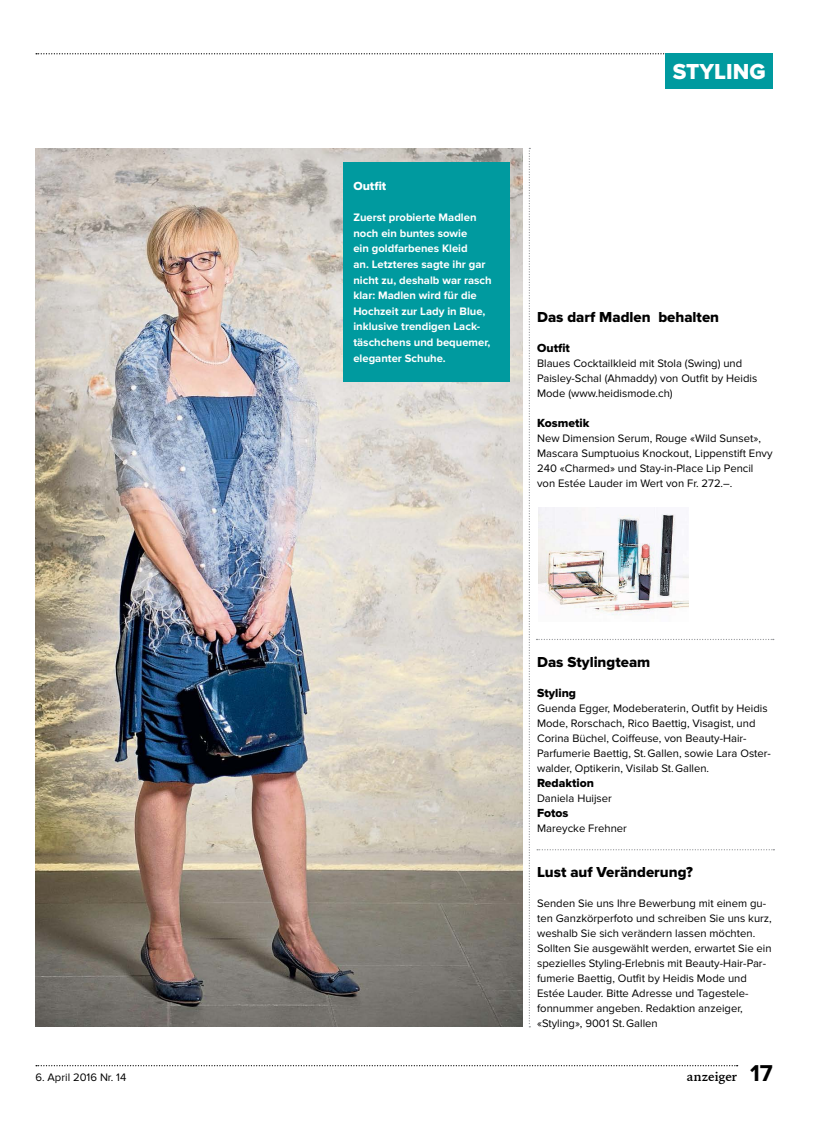
<style>
.page{position:relative;width:833px;height:1134px;background:#fff}
.page>*{position:absolute;margin:0;border:0;box-sizing:border-box;transform-origin:0 0}
.t1{font:22.5px "Proxima Nova Extrabld";color:#fff}
.t2{font:15px "Proxima Nova Extrabld";color:#000}
.t3{font:700 12.5px "Iowan Old Style BT Pro";color:#000}
.t4{font:12.25px "Proxima Nova Extrabld";color:#000}
.t5{font:12.25px "Proxima Nova Extrabld";color:#fff}
.t6{font:11.25px/15px "Proxima Nova";color:#000}
.t7{font:700 11.25px/15.6px "Proxima Nova";color:#fff}
.s1{font-family:"Proxima Nova";font-size:23.75px}
</style>
<div class="page">
<svg style="left:36px;top:53px;width:629px;height:1px"></svg>
<svg style="left:36px;top:1065px;width:701px;height:1px"></svg>
<div style="left:665px;top:53px;width:107px;height:36px;background:#009a9f"></div>
<img style="left:35px;top:148px;width:487px;height:879px">
<div style="left:343px;top:162px;width:166px;height:220px;background:#009a9f"></div>
<img style="left:538px;top:507px;width:151px;height:108px">
<svg style="left:536px;top:639px;width:238px;height:1px"></svg>
<svg style="left:537px;top:849px;width:237px;height:1px"></svg>
<svg style="left:529px;top:148px;width:1px;height:879px"></svg>
<p class="t5" style="left:353px;top:179px;width:34px">Outfit</p>
<p class="t7" style="left:353px;top:210px;width:140px">Zuerst probierte Madlen noch ein buntes sowie<br>ein goldfarbenes Kleid<br>an. Letzteres sagte ihr gar nicht zu, deshalb war rasch klar: Madlen wird für die<br>Hochzeit zur Lady in Blue, inklusive trendigen Lack&shy;täschchens und bequemer, eleganter Schuhe.</p>
<h1 class="t1" style="left:672px;top:59px;width:94px">STYLING</h1>
<h2 class="t2" style="left:537px;top:308px;width:183px">Das darf Madlen behalten</h2>
<p class="t4" style="left:537px;top:341px;width:34px">Outfit</p>
<p class="t6" style="left:537px;top:356px;width:222px">Blaues Cocktailkleid mit Stola (Swing) und<br>Paisley-Schal (Ahmaddy) von Outfit by Heidis<br>Mode (www.heidismode.ch)</p>
<p class="t4" style="left:537px;top:416px;width:54px">Kosmetik</p>
<p class="t6" style="left:537px;top:431px;width:237px">New Dimension Serum, Rouge «Wild Sunset», Mascara Sumptuoius Knockout, Lippenstift Envy 240 «Charmed» und Stay-in-Place Lip Pencil von Estée Lauder im Wert von Fr. 272.–.</p>
<h2 class="t2" style="left:537px;top:653px;width:115px">Das Stylingteam</h2>
<p class="t4" style="left:537px;top:686px;width:41px">Styling</p>
<p class="t6" style="left:537px;top:701px;width:235px">Guenda Egger, Modeberaterin, Outfit by Heidis Mode, Rorschach, Rico Baettig, Visagist, und Corina Büchel, Coiffeuse, von Beauty-Hair-Parfumerie Baettig, St. Gallen, sowie Lara Oster&shy;walder, Optikerin, Visilab St. Gallen.</p>
<p class="t4" style="left:537px;top:776px;width:58px">Redaktion</p>
<p class="t6" style="left:537px;top:791px;width:76px">Daniela Huijser</p>
<p class="t4" style="left:537px;top:806px;width:33px">Fotos</p>
<p class="t6" style="left:537px;top:821px;width:91px">Mareycke Frehner</p>
<h2 class="t2" style="left:537px;top:863px;width:157px">Lust auf Veränderung?</h2>
<p class="t6" style="left:537px;top:896px;width:236px">Senden Sie uns Ihre Bewerbung mit einem gu&shy;ten Ganzkörperfoto und schreiben Sie uns kurz, weshalb Sie sich verändern lassen möchten.<br>Sollten Sie ausgewählt werden, erwartet Sie ein spezielles Styling-Erlebnis mit Beauty-Hair-Par&shy;fumerie Baettig, Outfit by Heidis Mode und Estée Lauder. Bitte Adresse und Tagestele&shy;fonnummer angeben. Redaktion anzeiger, «Styling», 9001 St. Gallen</p>
<p class="t6" style="left:35px;top:1070px;width:92px">6. April 2016 Nr. 14</p>
<p class="t3" style="left:687px;top:1068px;width:87px">anzeiger <span class="s1">17</span></p>
</div>
